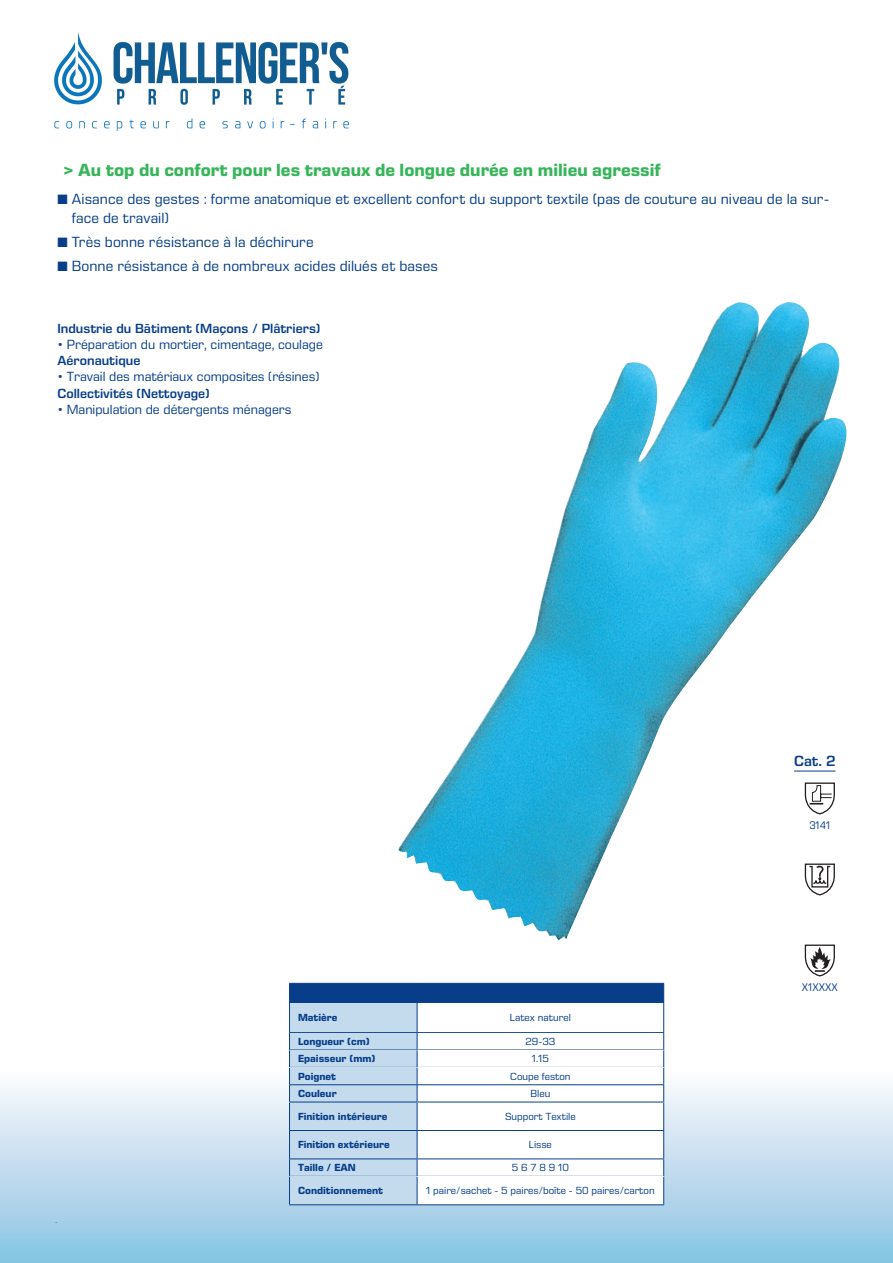
<style>
.page{position:relative;width:893px;height:1263px;background:#fff}
.page>*{position:absolute;margin:0;border:0;box-sizing:border-box;transform-origin:0 0}
.liquidproof_protect{font:700 18px "Eurostile Next LT Pro";color:#38b55b}
.caractéristiques_puc{font:15px/19.5px "Eurostile Next LT Pro";letter-spacing:.005em;color:#083e89}
.categorie{font:600 15px "Eurostile Next LT Pro";color:#083e89}
.t1{font:13.5px/16.2px "Eurostile Next LT Pro";color:#083e89}
.t2{font:600 13.5px "Eurostile Next LT Pro";color:#083e89}
.performances{font:11.25px "Eurostile Next LT Pro";color:#083e89;scale:.9 1}
.tableau_gras{font:700 10.5px "Eurostile Next LT Pro";color:#083e89}
.tableau_roman{font:10.5px "Eurostile Next LT Pro";color:#083e89}
.t3{font:condensed 7.5px "Helvetica Neue LT Std";color:#083e89;scale:.9 1}
.s1{font-weight:600}
</style>
<div class="page">
<div style="left:0;top:1071px;width:893px;height:192px;background:linear-gradient(to bottom,#fffafd,#88c2e2)"></div>
<img style="left:398px;top:302px;width:449px;height:638px">
<hr style="left:794px;top:771px;width:42px;height:1px;background:#083e89">
<svg style="left:805px;top:782px;width:30px;height:32px"></svg>
<svg style="left:805px;top:863px;width:30px;height:32px"></svg>
<svg style="left:805px;top:944px;width:30px;height:32px"></svg>
<hr style="left:289px;top:1204px;width:128px;height:1px;background:#083e89">
<hr style="left:417px;top:1204px;width:247px;height:1px;background:#083e89">
<svg style="left:289px;top:983px;width:375px;height:221px"></svg>
<hr style="left:417px;top:1084px;width:247px;height:1px;background:#083e89">
<img style="left:54px;top:33px;width:294px;height:98px">
<p class="liquidproof_protect" style="left:63px;top:159px;width:599px">&gt; Au top du confort pour les travaux de longue durée en milieu agressif</p>
<p class="caractéristiques_puc" style="left:72px;top:189px;width:759px;text-indent:-14px">■ Aisance des gestes : forme anatomique et excellent confort du support textile (pas de couture au niveau de la sur&shy;face de travail)</p>
<p class="caractéristiques_puc" style="left:57px;top:232px;width:258px">■ Très bonne résistance à la déchirure</p>
<p class="caractéristiques_puc" style="left:57px;top:256px;width:382px">■ Bonne résistance à de nombreux acides dilués et bases</p>
<p class="t2" style="left:57px;top:320px;width:265px">Industrie du Bātiment (Maçons / Plâtriers)</p>
<p class="t1" style="left:57px;top:336px;width:267px">• Préparation du mortier, cimentage, coulage<br><span class="s1">Aéronautique</span></p>
<p class="t1" style="left:57px;top:369px;width:263px">• Travail des matériaux composites (résines)<br><span class="s1">Collectivités (Nettoyage)</span></p>
<p class="t1" style="left:57px;top:401px;width:236px">• Manipulation de détergents ménagers</p>
<p class="tableau_gras" style="left:298px;top:1012px;width:41px">Matière</p>
<p class="tableau_roman" style="left:510px;top:1012px;width:62px">Latex naturel</p>
<p class="tableau_gras" style="left:298px;top:1035px;width:73px">Longueur (cm)</p>
<p class="tableau_roman" style="left:526px;top:1036px;width:31px">29-33</p>
<p class="tableau_gras" style="left:298px;top:1053px;width:79px">Epaisseur (mm)</p>
<p class="tableau_roman" style="left:532px;top:1053px;width:19px">1.15</p>
<p class="tableau_gras" style="left:298px;top:1070px;width:40px">Poignet</p>
<p class="tableau_roman" style="left:510px;top:1070px;width:62px">Coupe feston</p>
<p class="tableau_gras" style="left:298px;top:1087px;width:40px">Couleur</p>
<p class="tableau_roman" style="left:531px;top:1088px;width:21px">Bleu</p>
<p class="tableau_gras" style="left:298px;top:1110px;width:91px">Finition intérieure</p>
<p class="tableau_roman" style="left:505px;top:1111px;width:72px">Support Textile</p>
<p class="tableau_gras" style="left:298px;top:1139px;width:93px">Finition extérieure</p>
<p class="tableau_roman" style="left:529px;top:1139px;width:25px">Lisse</p>
<p class="t3" style="left:56px;top:1216px;width:3px">.</p>
<p class="tableau_gras" style="left:298px;top:1162px;width:59px">Taille / EAN</p>
<p class="tableau_roman" style="left:512px;top:1162px;width:59px">5 6 7 8 9 10</p>
<p class="tableau_gras" style="left:298px;top:1185px;width:87px">Conditionnement</p>
<p class="tableau_roman" style="left:426px;top:1185px;width:230px">1 paire/sachet - 5 paires/boîte - 50 paires/carton</p>
<p class="categorie" style="left:794px;top:753px;width:43px">Cat. 2</p>
<p class="performances" style="left:809px;top:819px;width:25px">3141</p>
<p class="performances" style="left:802px;top:981px;width:41px">X1XXXX</p>
</div>
